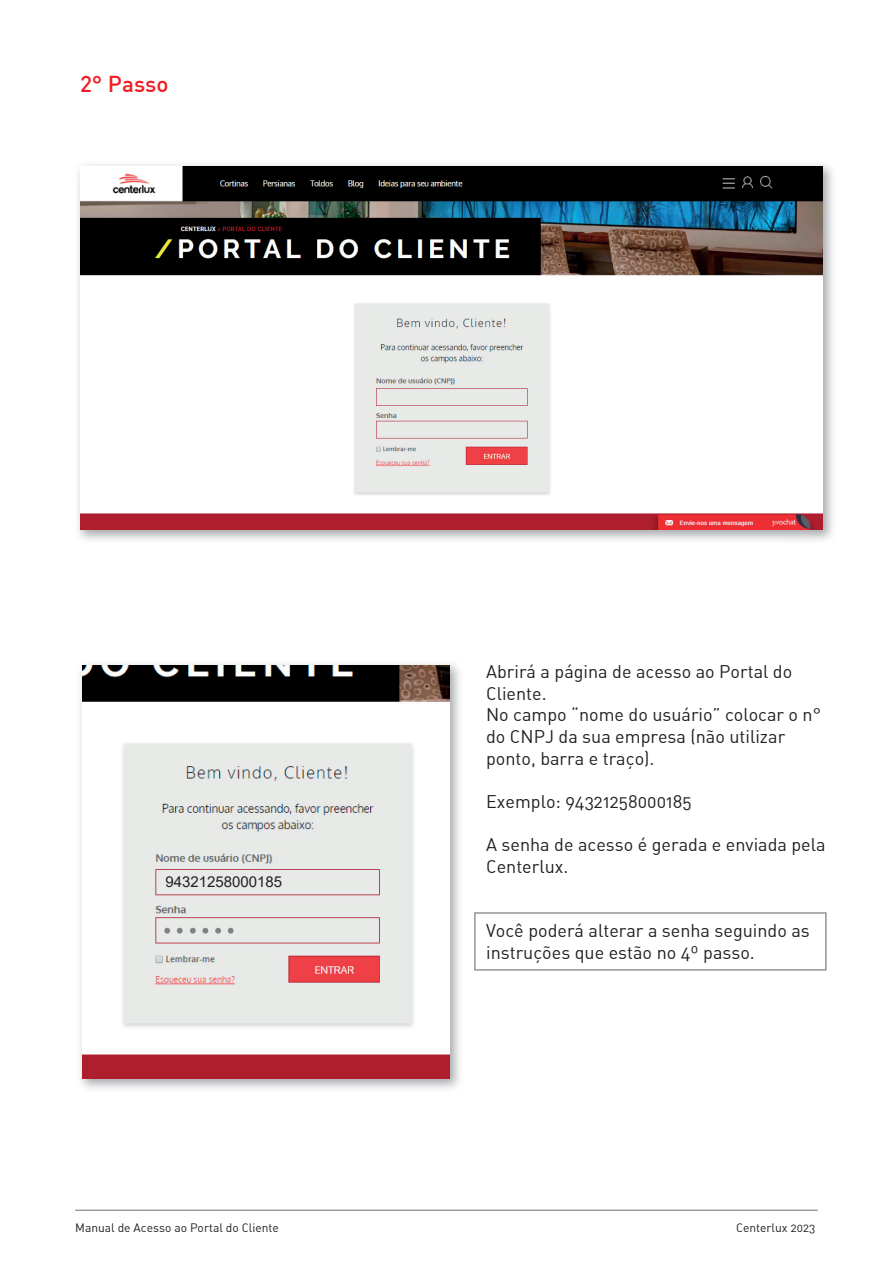
<style>
.page{position:relative;width:893px;height:1263px;background:#fff}
.page>*{position:absolute;margin:0;border:0;box-sizing:border-box;transform-origin:0 0}
.t1{font:500 22.5px "DIN";color:#ee1d23}
.t2{font:18px/21.6px "DIN Alternate";color:#231f20}
.t3{font:15px "Arial";color:#231f20}
.t4{font:12px "DIN Alternate";color:#231f20}
</style>
<div class="page">
<img style="left:78px;top:164px;width:755px;height:376px">
<img style="left:80px;top:166px;width:742px;height:364px">
<hr style="left:75px;top:1210px;width:743px;height:1px;background:#808285">
<img style="left:80px;top:663px;width:380px;height:426px">
<img style="left:82px;top:665px;width:368px;height:413px">
<svg style="left:164px;top:928px;width:6px;height:5px"></svg>
<svg style="left:177px;top:928px;width:6px;height:5px"></svg>
<svg style="left:190px;top:928px;width:6px;height:5px"></svg>
<svg style="left:202px;top:928px;width:6px;height:5px"></svg>
<svg style="left:215px;top:928px;width:6px;height:5px"></svg>
<svg style="left:228px;top:928px;width:6px;height:5px"></svg>
<div style="left:474px;top:912px;width:353px;height:59px;border:2px solid #939598"></div>
<p class="t1" style="left:80px;top:70px;width:90px">2° Passo</p>
<p class="t3" style="left:165px;top:871px;width:118px">94321258000185</p>
<p class="t2" style="left:486px;top:660px;width:336px">Abrirá a página de acesso ao Portal do<br>Cliente.<br>No campo “nome do usuário” colocar o n° do CNPJ da sua empresa (não utilizar ponto, barra e traço).</p>
<p class="t2" style="left:486px;top:790px;width:207px">Exemplo: 94321258000185</p>
<p class="t2" style="left:486px;top:833px;width:341px">A senha de acesso é gerada e enviada pela<br>Centerlux.</p>
<p class="t2" style="left:486px;top:920px;width:325px">Você poderá alterar a senha seguindo as instruções que estão no 4º passo.</p>
<p class="t4" style="left:75px;top:1220px;width:205px">Manual de Acesso ao Portal do Cliente</p>
<p class="t4" style="left:736px;top:1220px;width:81px">Centerlux 2023</p>
</div>
